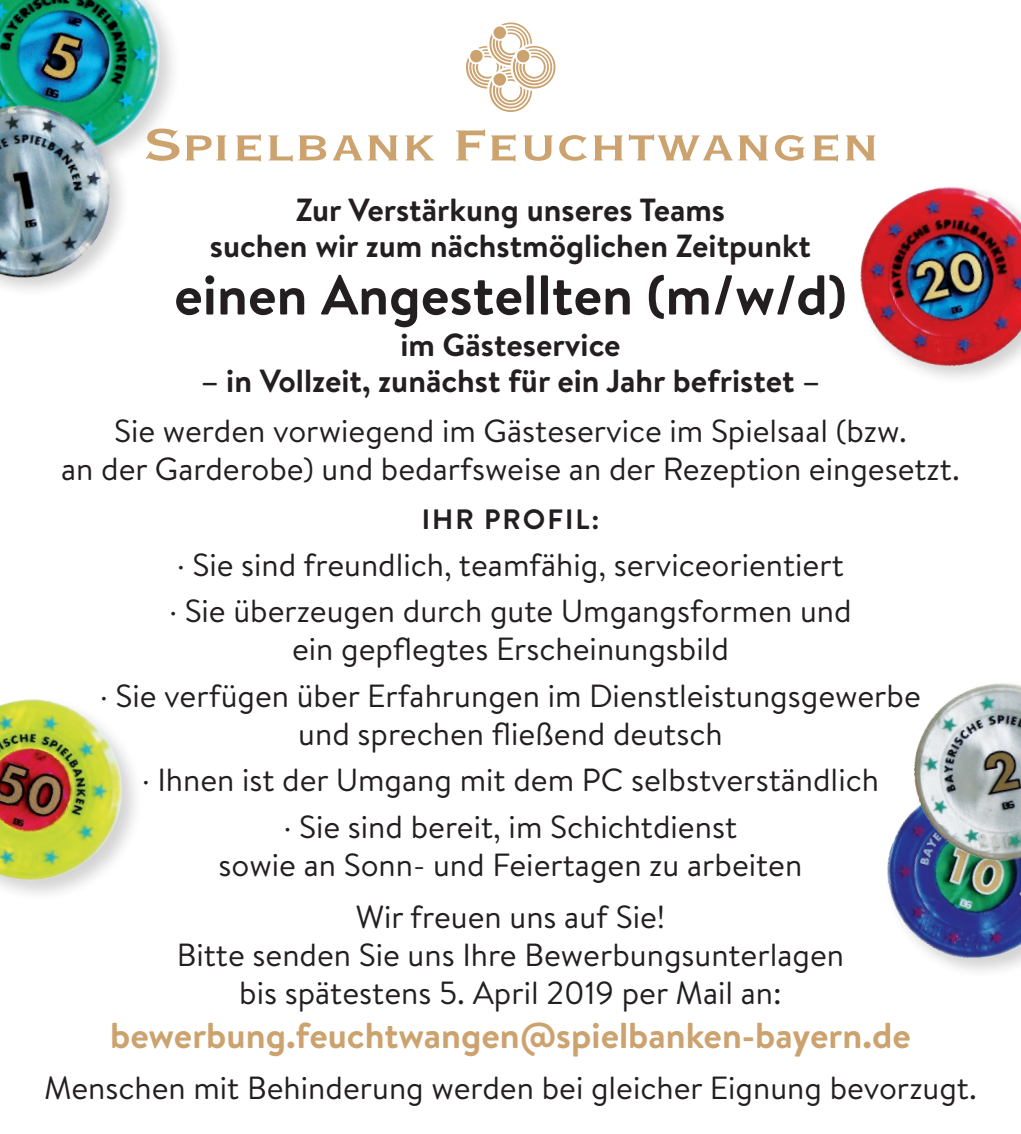
<style>
.page{position:relative;width:1021px;height:1134px;background:#fff}
.page>*{position:absolute;margin:0;border:0;box-sizing:border-box;transform-origin:0 0}
.t1{font:700 56px "Brandon Text";color:#231f20}
.t2{font:700 36px "Brandon Text";color:#cca26f}
.t3{font:32px/46.4px "Brandon Text";color:#231f20;text-align:center}
.t4{font:700 32px/36px "Brandon Text";color:#231f20;text-align:center}
.t5{font:700 28px "Brandon Text";letter-spacing:.07em;color:#231f20}
</style>
<div class="page">
<img style="left:0;top:0;width:163px;height:23px">
<img style="left:891px;top:896px;width:129px;height:75px">
<img style="left:0;top:23px;width:195px;height:267px">
<img style="left:0;top:699px;width:135px;height:195px">
<img style="left:887px;top:683px;width:133px;height:213px">
<img style="left:836px;top:159px;width:184px;height:219px">
<svg style="left:146px;top:129px;width:33px;height:32px"></svg>
<svg style="left:186px;top:135px;width:40px;height:25px"></svg>
<svg style="left:236px;top:134px;width:25px;height:27px"></svg>
<svg style="left:268px;top:135px;width:58px;height:26px"></svg>
<svg style="left:333px;top:135px;width:29px;height:25px"></svg>
<svg style="left:368px;top:135px;width:29px;height:25px"></svg>
<svg style="left:405px;top:135px;width:28px;height:25px"></svg>
<svg style="left:456px;top:129px;width:29px;height:31px"></svg>
<svg style="left:491px;top:134px;width:24px;height:27px"></svg>
<svg style="left:523px;top:135px;width:29px;height:26px"></svg>
<svg style="left:559px;top:135px;width:28px;height:26px"></svg>
<svg style="left:594px;top:135px;width:29px;height:25px"></svg>
<svg style="left:629px;top:134px;width:103px;height:26px"></svg>
<svg style="left:738px;top:135px;width:29px;height:25px"></svg>
<svg style="left:774px;top:135px;width:30px;height:26px"></svg>
<svg style="left:813px;top:134px;width:25px;height:27px"></svg>
<svg style="left:845px;top:135px;width:30px;height:25px"></svg>
<svg style="left:466px;top:22px;width:90px;height:90px"></svg>
<p class="t4" style="left:210px;top:191px;width:602px">Zur Verstärkung unseres Teams<br>suchen wir zum nächstmöglichen Zeitpunkt</p>
<h1 class="t1" style="left:174px;top:256px;width:674px">einen Angestellten (m/w/d)</h1>
<p class="t4" style="left:400px;top:326px;width:222px">im Gästeservice</p>
<p class="t4" style="left:201px;top:362px;width:620px">– in Vollzeit, zunächst für ein Jahr befristet –</p>
<p class="t3" style="left:61px;top:411px;width:900px;line-height:38px">Sie werden vorwiegend im Gästeservice im Spielsaal (bzw.<br>an der Garderobe) und bedarfsweise an der Rezeption eingesetzt.</p>
<p class="t5" style="left:422px;top:500px;width:179px">IHR PROFIL:</p>
<p class="t3" style="left:169px;top:541px;width:684px;text-align:left">· Sie sind freundlich, teamfähig, serviceorientiert · Sie überzeugen durch gute Umgangsformen und</p>
<p class="t3" style="left:100px;top:625px;width:822px">ein gepflegtes Erscheinungsbild<br>· Sie verfügen über Erfahrungen im Dienstleistungsgewerbe</p>
<p class="t3" style="left:142px;top:709px;width:738px">und sprechen fließend deutsch<br>· Ihnen ist der Umgang mit dem PC selbstverständlich · Sie sind bereit, im Schichtdienst</p>
<p class="t3" style="left:218px;top:838px;width:585px;line-height:51.6px">sowie an Sonn- und Feiertagen zu arbeiten<br>Wir freuen uns auf Sie!</p>
<p class="t3" style="left:177px;top:934px;width:668px;line-height:38px">Bitte senden Sie uns Ihre Bewerbungsunterlagen bis spätestens 5. April 2019 per Mail an:</p>
<p class="t2" style="left:110px;top:1010px;width:802px">bewerbung.feuchtwangen@spielbanken-bayern.de</p>
<p class="t3" style="left:44px;top:1064px;width:934px">Menschen mit Behinderung werden bei gleicher Eignung bevorzugt.</p>
</div>
